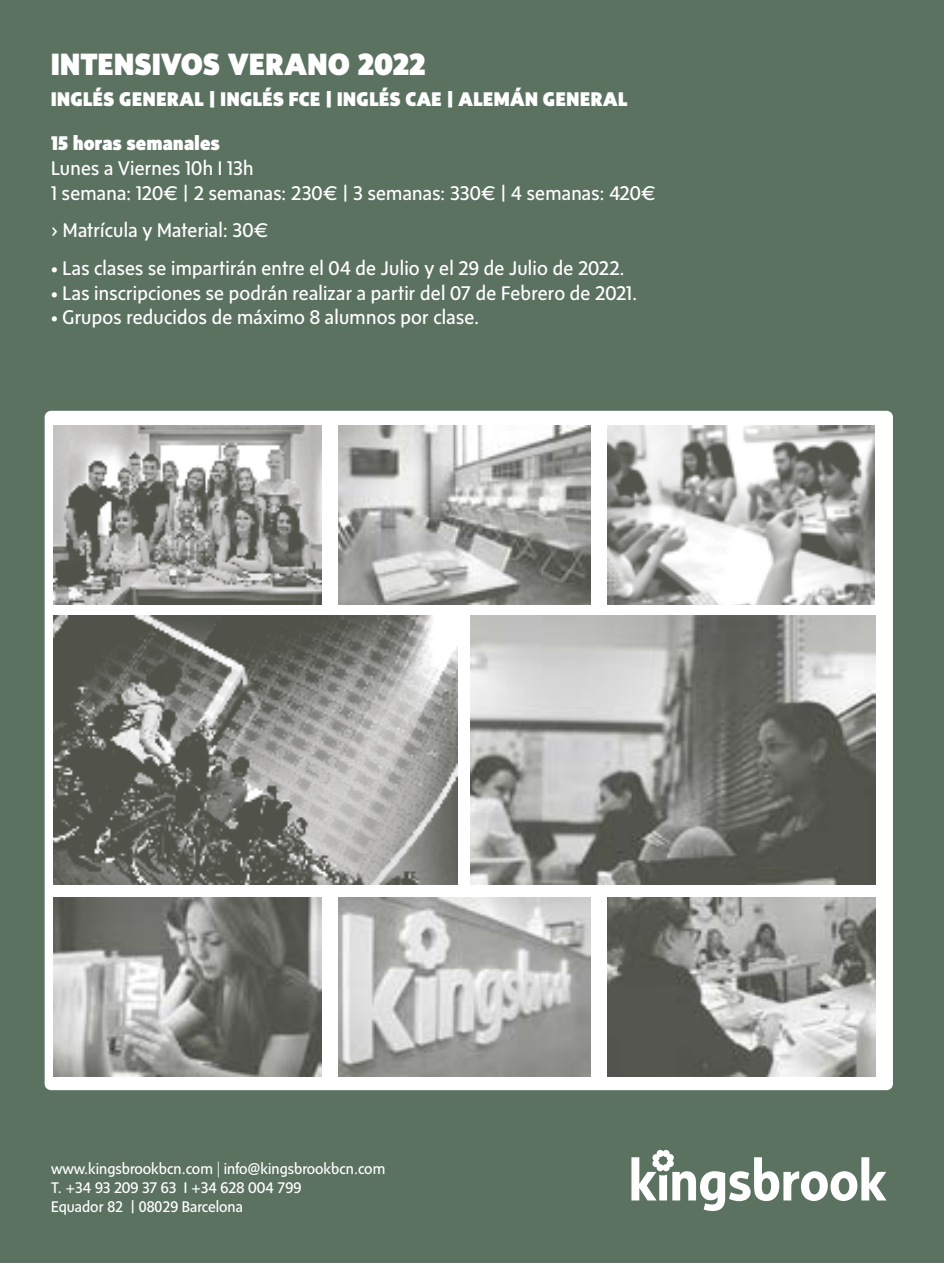
<style>
.page{position:relative;width:944px;height:1263px;background:#5c7261}
.page>*{position:absolute;margin:0;border:0;box-sizing:border-box;transform-origin:0 0}
.t1{font:900 31.5px "Sense";letter-spacing:.005em;color:#fff}
.t2{font:20.25px/24.8px "Sense";letter-spacing:.01em;color:#fff}
.t3{font:900 20.25px/43.9px "Sense";letter-spacing:.02em;color:#fff}
.t4{font:15.75px/18.9px "Sense";color:#fff}
.s1{font-family:"Helvetica Neue";font-weight:300}
</style>
<div class="page">
<div style="left:45px;top:411px;width:848px;height:679px;background:#fff;border-radius:6px"></div>
<img style="left:53px;top:615px;width:405px;height:269px">
<img style="left:471px;top:615px;width:404px;height:269px">
<img style="left:607px;top:898px;width:269px;height:178px">
<img style="left:339px;top:426px;width:251px;height:178px">
<img style="left:339px;top:898px;width:251px;height:178px">
<img style="left:53px;top:426px;width:269px;height:178px">
<img style="left:53px;top:898px;width:269px;height:178px">
<svg style="left:631px;top:1150px;width:256px;height:61px"></svg>
<img style="left:607px;top:426px;width:267px;height:178px">
<h1 class="t1" style="left:51px;top:47px;width:376px">INTENSIVOS VERANO 2022</h1>
<p class="t3" style="left:51px;top:77px;width:578px">INGLÉS GENERAL | INGLÉS FCE | INGLÉS CAE | ALEMÁN GENERAL<br>15 horas semanales</p>
<p class="t2" style="left:51px;top:155px;width:606px">Lunes a Viernes 10h I 13h<br>1 semana: 120€ | 2 semanas: 230€ | 3 semanas: 330€ | 4 semanas: 420€</p>
<p class="t2" style="left:51px;top:218px;width:219px">› Matrícula y Material: 30€</p>
<p class="t2" style="left:51px;top:255px;width:575px">• Las clases se impartirán entre el 04 de Julio y el 29 de Julio de 2022.</p>
<p class="t2" style="left:51px;top:280px;width:588px">• Las inscripciones se podrán realizar a partir del 07 de Febrero de 2021.</p>
<p class="t2" style="left:51px;top:305px;width:430px">• Grupos reducidos de máximo 8 alumnos por clase.</p>
<p class="t4" style="left:51px;top:1159px;width:336px">www.kingsbrookbcn.com <span class="s1">|</span> info@kingsbrookbcn.com<br>T. +34 93 209 37 63 I +34 628 004 799<br>Equador 82 | 08029 Barcelona</p>
</div>
